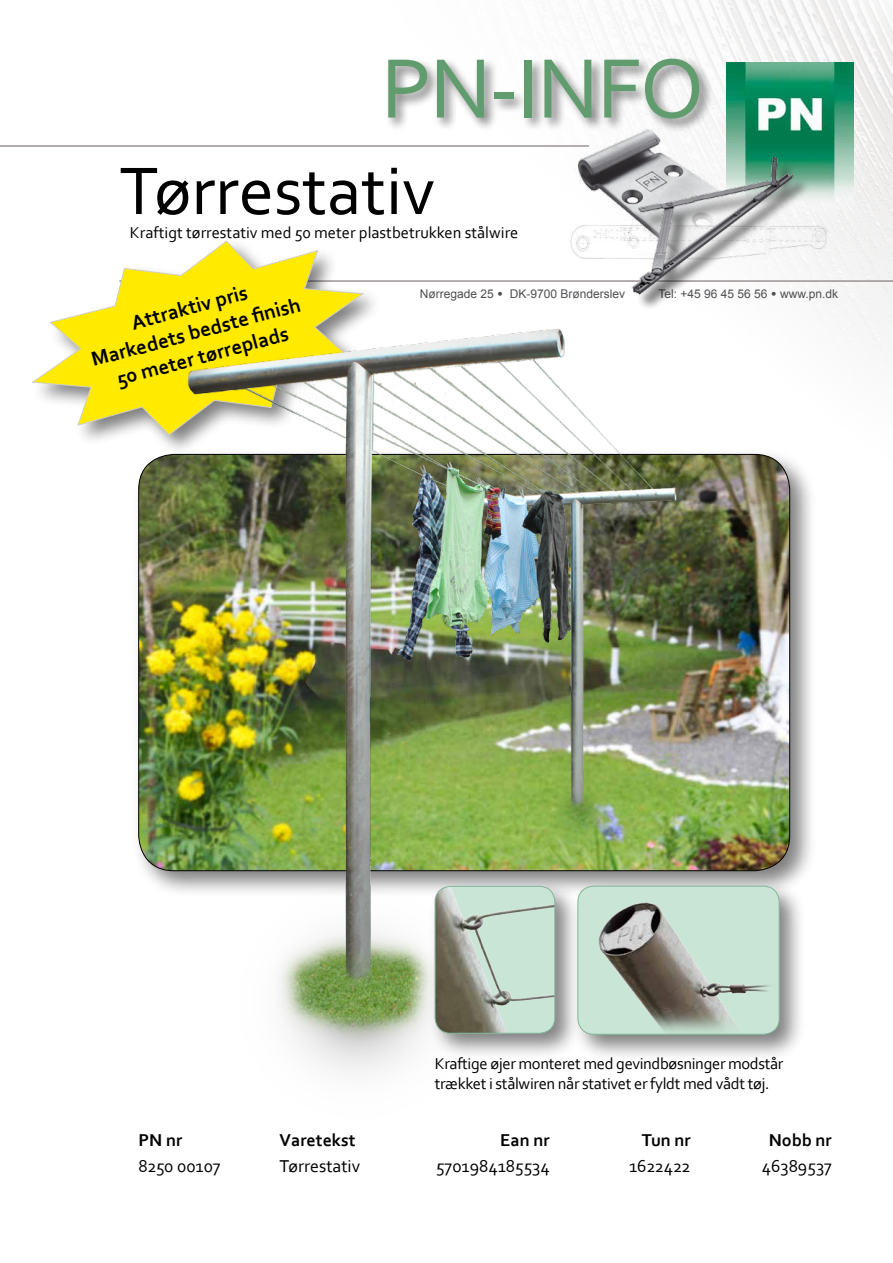
<style>
.page{position:relative;width:893px;height:1263px;background:#fff}
.page>*{position:absolute;margin:0;border:0;box-sizing:border-box;transform-origin:0 0}
.t1{font:88.5px "Corbel";letter-spacing:-.02em;color:#619c6e}
.t2{font:70.5px "Corbel";color:#000}
.t3{font:700 21px/25.2px "Corbel";color:#000;text-align:center}
.t4{font:18px "Corbel";color:#000}
.t5{font:700 18px "Corbel";color:#000}
.t6{font:16.5px/19.8px "Corbel";letter-spacing:-.02em;color:#000}
.t7{font:16.5px "Corbel";color:#000}
.t8{font:12px "Arial";color:#504f53}
.s1{font-weight:900}
</style>
<div class="page">
<img style="left:295px;top:0;width:598px;height:365px">
<hr style="left:0;top:146px;width:589px;height:1px;background:#6b615f">
<hr style="left:119px;top:281px;width:774px;height:1px;background:#6b615f">
<img style="left:727px;top:62px;width:126px;height:157px">
<img style="left:562px;top:215px;width:283px;height:53px">
<img style="left:574px;top:122px;width:175px;height:136px">
<div style="left:636px;top:160px;width:175px;height:152px;background:#000;opacity:.5"></div>
<img style="left:619px;top:158px;width:183px;height:143px">
<div style="left:385px;top:55px;width:330px;height:79px;background:#000;opacity:.5"></div>
<div style="left:30px;top:237px;width:354px;height:220px;background:#fff"></div>
<svg style="left:32px;top:241px;width:300px;height:194px"></svg>
<div style="left:132px;top:448px;width:685px;height:450px;background:#000;opacity:.5"></div>
<img style="left:710px;top:454px;width:80px;height:417px">
<img style="left:99px;top:276px;width:611px;height:797px">
<div style="left:429px;top:880px;width:153px;height:181px;background:#000;opacity:.5"></div>
<img style="left:435px;top:886px;width:120px;height:147px">
<div style="left:435px;top:886px;width:120px;height:147px;border:1px solid #81b798;border-radius:16px"></div>
<div style="left:572px;top:880px;width:234px;height:182px;background:#000;opacity:.5"></div>
<img style="left:578px;top:886px;width:201px;height:148px">
<div style="left:578px;top:886px;width:201px;height:148px;border:1px solid #81b798;border-radius:16px"></div>
<h1 class="t1" style="left:381px;top:33px;width:325px">PN-INFO</h1>
<h2 class="t2" style="left:119px;top:147px;width:317px">Tørrestativ</h2>
<p class="t7" style="left:130px;top:222px;width:390px">Kraftigt tørrestativ med 50 meter plastbetrukken stålwire</p>
<p class="t3" style="left:82px;top:323px;width:217px;rotate:-15deg">Attraktiv pris<br>Markedets bedste fi nish<br>50 meter tørreplads</p>
<p class="t8" style="left:420px;top:286px;width:207px">Nørregade 25 <span class="s1">•</span> DK-9700 Brønderslev</p>
<p class="t8" style="left:658px;top:286px;width:181px">Tel: +45 96 45 56 56 <span class="s1">•</span> www.pn.dk</p>
<p class="t6" style="left:435px;top:1053px;width:350px">Kraftige øjer monteret med gevindbøsninger modstår trækket i stålwiren når stativet er fyldt med vådt tøj.</p>
<p class="t5" style="left:138px;top:1129px;width:45px">PN nr</p>
<p class="t5" style="left:280px;top:1129px;width:78px">Varetekst</p>
<p class="t5" style="left:500px;top:1129px;width:51px">Ean nr</p>
<p class="t5" style="left:642px;top:1129px;width:50px">Tun nr</p>
<p class="t5" style="left:769px;top:1129px;width:65px">Nobb nr</p>
<p class="t4" style="left:138px;top:1154px;width:84px">8250 00107</p>
<p class="t4" style="left:280px;top:1154px;width:82px">Tørrestativ</p>
<p class="t4" style="left:436px;top:1154px;width:115px">5701984185534</p>
<p class="t4" style="left:629px;top:1154px;width:63px">1622422</p>
<p class="t4" style="left:762px;top:1154px;width:72px">46389537</p>
</div>
